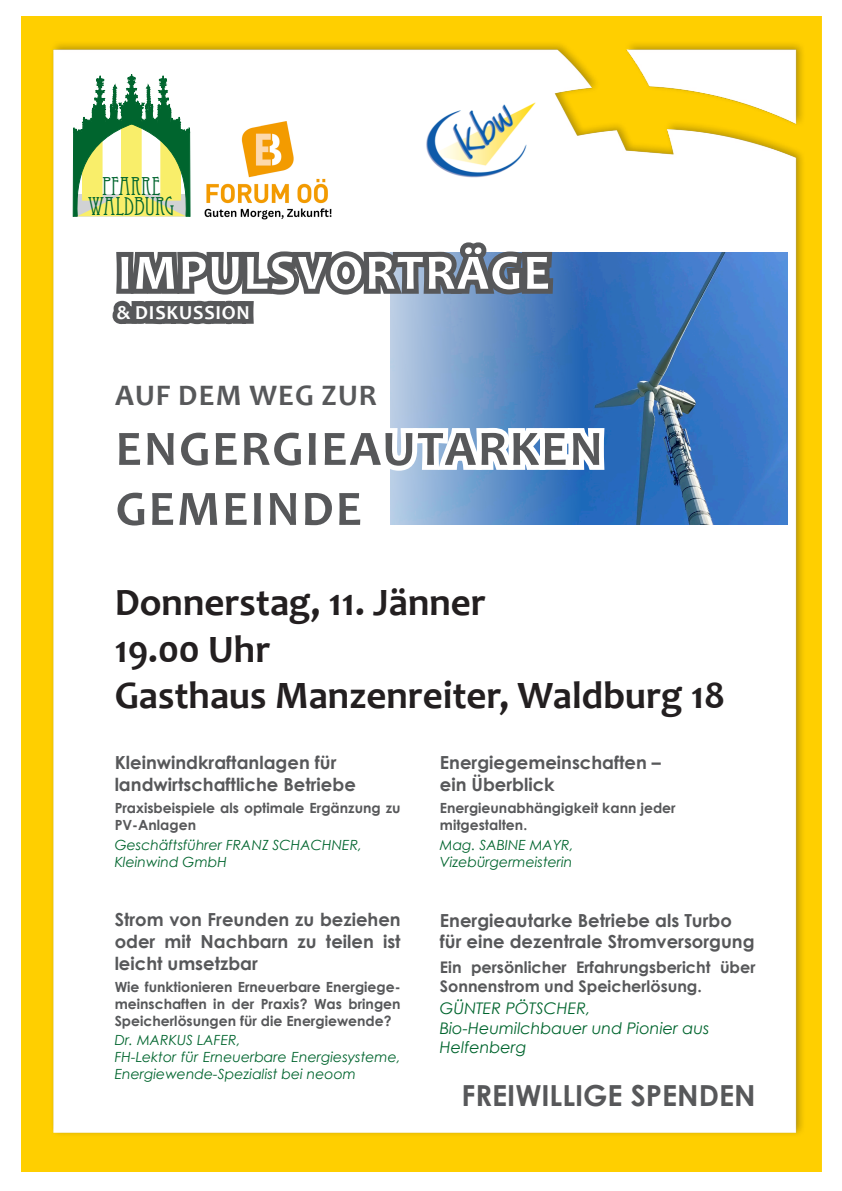
<style>
.page{position:relative;width:842px;height:1191px;background:#fff}
.page>*{position:absolute;margin:0;border:0;box-sizing:border-box;transform-origin:0 0}
.t1{font:700 50px "Candara";letter-spacing:.04em;color:#57585a}
.t2{font:700 50px "Candara";letter-spacing:.04em;color:#fff}
.t3{font:700 39px "Candara";color:#231f20}
.t4{font:700 30px "Candara";letter-spacing:.04em;color:#57585a}
.t5{font:700 29px "Century Gothic";color:#57585a}
.t6{font:25.3px/19.4px "Eccentric Std";color:#00652e;text-align:center}
.t7{font:700 20px "Candara";letter-spacing:.04em;color:#fff}
.t8{font:700 18px/21.6px "Century Gothic";color:#57585a;text-align:justify}
.t9{font:700 16px/19.2px "Century Gothic";color:#57585a}
.t10{font:italic 16px "Century Gothic";color:#00652e}
.t11{font:700 14px/16.8px "Century Gothic";color:#57585a}
.t12{font:italic 14px/16.8px "Century Gothic";color:#00652e}
</style>
<div class="page">
<div style="left:21px;top:16px;width:801px;height:1156px;background:#ffcf00"></div>
<img style="left:31px;top:37px;width:791px;height:1113px">
<img style="left:390px;top:252px;width:398px;height:273px">
<svg style="left:73px;top:74px;width:117px;height:142px"></svg>
<svg style="left:104px;top:374px;width:506px;height:164px"></svg>
<svg style="left:104px;top:234px;width:454px;height:99px"></svg>
<img style="left:202px;top:122px;width:131px;height:98px">
<p class="t6" style="left:88px;top:177px;width:88px">PFARRE<br>WALDBURG</p>
<p class="t2" style="left:118px;top:242px;width:434px">IMPULSVORTRÄGE</p>
<p class="t7" style="left:117px;top:300px;width:134px">&amp; DISKUSSION</p>
<p class="t4" style="left:115px;top:377px;width:263px">AUF DEM WEG ZUR</p>
<p class="t1" style="left:116px;top:418px;width:489px">ENGERGIEAUTARKEN</p>
<p class="t1" style="left:116px;top:478px;width:248px">GEMEINDE</p>
<p class="t3" style="left:115px;top:578px;width:373px">DONNERSTAG, 11. JÄNNER</p>
<p class="t3" style="left:115px;top:625px;width:157px">19.00 UHR</p>
<p class="t3" style="left:115px;top:672px;width:612px">GASTHAUS MANZENREITER, WALDBURG 18</p>
<p class="t8" style="left:115px;top:751px;width:223px">Kleinwindkraftanlagen für</p>
<p class="t8" style="left:115px;top:773px;width:243px">landwirtschaftliche Betriebe</p>
<p class="t11" style="left:115px;top:799px;width:287px">Praxisbeispiele als optimale Ergänzung zu<br>PV-Anlagen</p>
<p class="t12" style="left:115px;top:836px;width:249px">Geschäftsführer FRANZ SCHACHNER,</p>
<p class="t12" style="left:115px;top:853px;width:114px">Kleinwind GmbH</p>
<p class="t8" style="left:115px;top:908px;width:288px">Strom von Freunden zu beziehen oder mit Nachbarn zu teilen ist leicht umsetzbar</p>
<p class="t11" style="left:115px;top:978px;width:287px;text-align:justify">Wie funktionieren Erneuerbare Energiege&shy;meinschaften in der Praxis? Was bringen Speicherlösungen für die Energiewende?</p>
<p class="t12" style="left:115px;top:1031px;width:127px">Dr. MARKUS LAFER,</p>
<p class="t12" style="left:115px;top:1048px;width:287px">FH-Lektor für Erneuerbare Energiesysteme,<br>Energiewende-Spezialist bei neoom</p>
<p class="t8" style="left:440px;top:751px;width:223px">Energiegemeinschaften –</p>
<p class="t8" style="left:440px;top:773px;width:116px">ein Überblick</p>
<p class="t11" style="left:440px;top:799px;width:237px">Energieunabhängigkeit kann jeder</p>
<p class="t11" style="left:440px;top:816px;width:89px">mitgestalten.</p>
<p class="t12" style="left:440px;top:836px;width:135px">Mag. SABINE MAYR,</p>
<p class="t12" style="left:440px;top:853px;width:134px">Vizebürgermeisterin</p>
<p class="t8" style="left:440px;top:908px;width:293px">Energieautarke Betriebe als Turbo</p>
<p class="t8" style="left:440px;top:930px;width:316px">für eine dezentrale Stromversorgung</p>
<p class="t9" style="left:440px;top:957px;width:317px">Ein persönlicher Erfahrungsbericht über<br>Sonnenstrom und Speicherlösung.</p>
<p class="t10" style="left:440px;top:998px;width:152px">GÜNTER PÖTSCHER,</p>
<p class="t10" style="left:440px;top:1018px;width:271px">Bio-Heumilchbauer und Pionier aus</p>
<p class="t10" style="left:440px;top:1037px;width:88px">Helfenberg</p>
<p class="t5" style="left:461px;top:1077px;width:296px">FREIWILLIGE SPENDEN</p>
</div>
